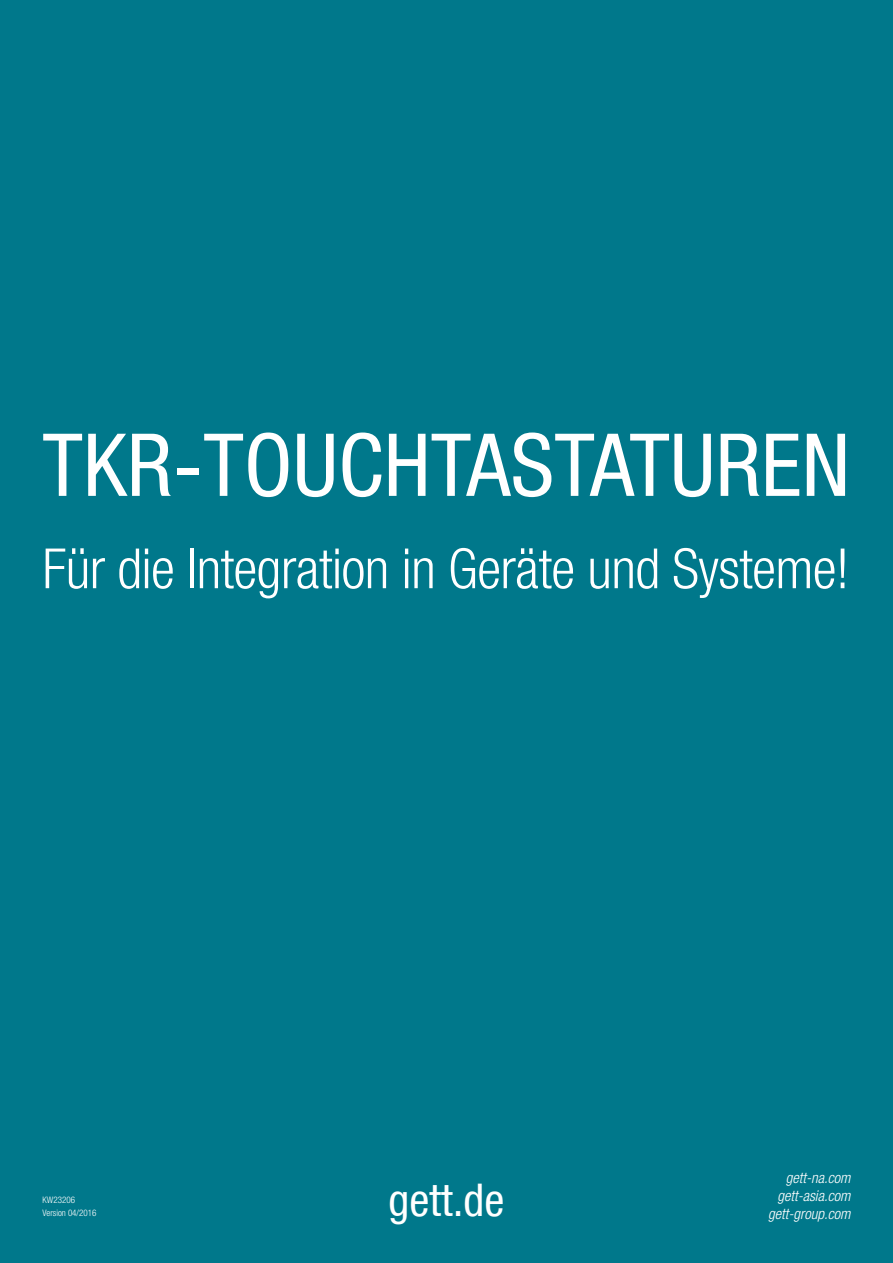
<style>
.page{position:relative;width:893px;height:1263px;background:#00788b}
.page>*{position:absolute;margin:0;border:0;box-sizing:border-box;transform-origin:0 0}
.t1{font:condensed 87px "Helvetica Neue LT Com";letter-spacing:.005em;color:#fff}
.t2{font:300 condensed 55.5px "Helvetica Neue LT Com";letter-spacing:-.01em;color:#fff}
.t3{font:condensed 45px "Helvetica Neue LT Com";color:#fff}
.t4{font:italic 300 condensed 15px/18px "Helvetica Neue LT Com";color:#fff;text-align:right}
.t5{font:300 condensed 9px/12.8px "Helvetica Neue LT Com";color:#fff}
</style>
<div class="page">
<h1 class="t1" style="left:43px;top:414px;width:809px">TKR-TOUCHTASTATUREN</h1>
<h2 class="t2" style="left:43px;top:537px;width:808px">Für die Integration in Geräte und Systeme!</h2>
<p class="t5" style="left:43px;top:1194px;width:55px">KW23206<br>Version 04/2016</p>
<h3 class="t3" style="left:389px;top:1174px;width:117px">gett.de</h3>
<p class="t4" style="left:768px;top:1169px;width:84px">gett-na.com gett-asia.com gett-group.com</p>
</div>
